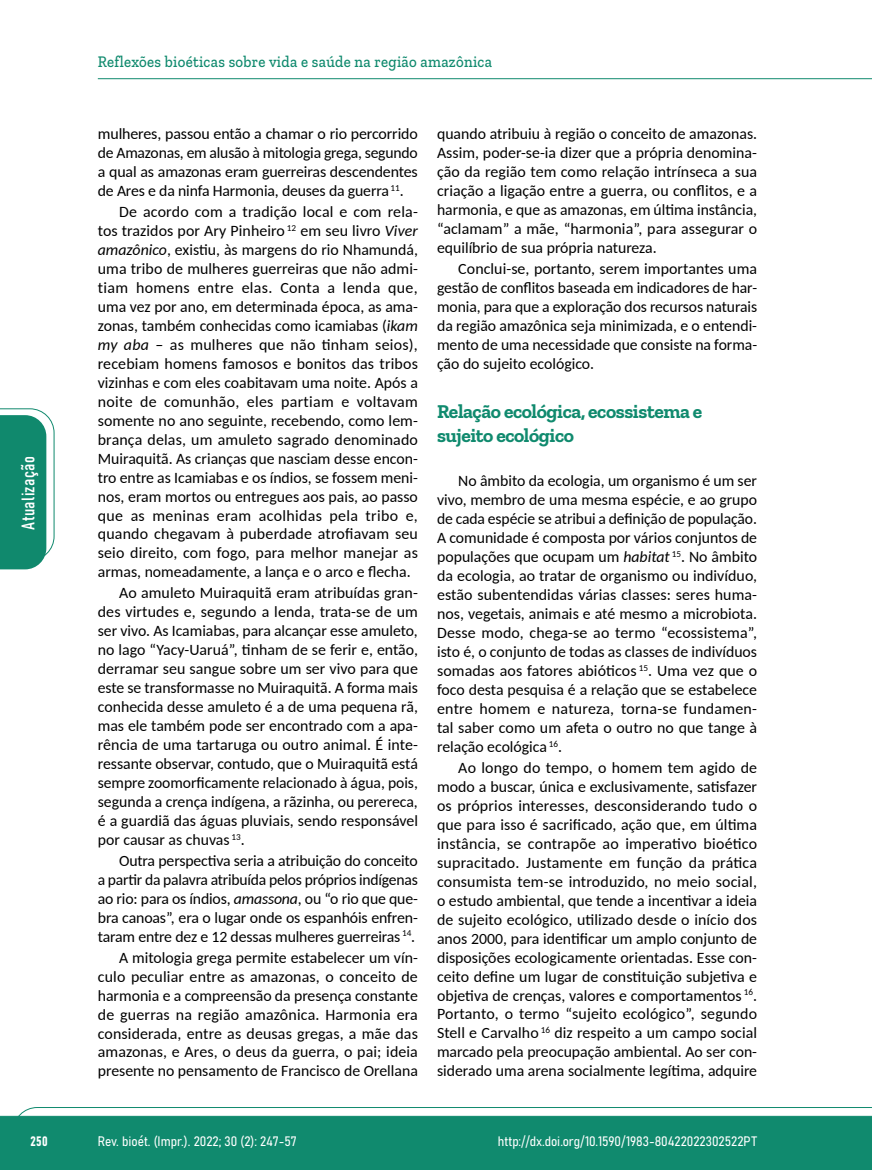
<style>
.page{position:relative;width:872px;height:1170px;background:#fff}
.page>*{position:absolute;margin:0;border:0;box-sizing:border-box;transform-origin:0 0}
.t1{font:700 19.5px/23.4px "Zilla Slab";letter-spacing:-.02em;color:#108a6e}
.t2{font:18px "Bahnschrift";letter-spacing:.02em;color:#fff}
.t3{font:500 16.5px "Zilla Slab";letter-spacing:.02em;color:#108a6e;scale:.9 1}
.t4{font:15.75px/18.9px "Carlito";color:#000;text-align:justify}
.t5{font:13.5px "Bahnschrift";color:#fff}
.s1{font-style:italic}
</style>
<div class="page">
<svg style="left:12px;top:1107px;width:860px;height:62px;background:#2e9880"></svg>
<hr style="left:98px;top:78px;width:774px;height:1px;background:#108a6e">
<svg style="left:0;top:408px;width:55px;height:161px"></svg>
<p class="t2" style="left:15px;top:529px;width:75px;rotate:-90deg">Atualização</p>
<p class="t3" style="left:98px;top:53px;width:439px">Reflexões bioéticas sobre vida e saúde na região amazônica</p>
<p class="t4" style="left:98px;top:124px;width:321px">mulheres, passou então a chamar o rio percorrido de Amazonas, em alusão à mitologia grega, segundo a qual as amazonas eram guerreiras descendentes de Ares e da ninfa Harmonia, deuses da guerra <sup>11</sup>.</p>
<p class="t4" style="left:98px;top:202px;width:322px;text-indent:21px">De acordo com a tradição local e com rela&shy;tos trazidos por Ary Pinheiro <sup>12</sup> em seu livro <span class="s1">Viver amazônico</span>, existiu, às margens do rio Nhamundá, uma tribo de mulheres guerreiras que não admi&shy;tiam homens entre elas. Conta a lenda que, uma vez por ano, em determinada época, as ama&shy;zonas, também conhecidas como icamiabas (<span class="s1">ikam my aba</span> – as mulheres que não tinham seios), recebiam homens famosos e bonitos das tribos vizinhas e com eles coabitavam uma noite. Após a noite de comunhão, eles partiam e voltavam somente no ano seguinte, recebendo, como lem&shy;brança delas, um amuleto sagrado denominado Muiraquitã. As crianças que nasciam desse encon&shy;tro entre as Icamiabas e os índios, se fossem meni&shy;nos, eram mortos ou entregues aos pais, ao passo que as meninas eram acolhidas pela tribo e, quando chegavam à puberdade atrofiavam seu seio direito, com fogo, para melhor manejar as armas, nomeadamente, a lança e o arco e flecha.</p>
<p class="t4" style="left:98px;top:583px;width:322px;text-indent:21px">Ao amuleto Muiraquitã eram atribuídas gran&shy;des virtudes e, segundo a lenda, trata-se de um ser vivo. As Icamiabas, para alcançar esse amuleto, no lago “Yacy-Uaruá”, tinham de se ferir e, então, derramar seu sangue sobre um ser vivo para que este se transformasse no Muiraquitã. A forma mais conhecida desse amuleto é a de uma pequena rã, mas ele também pode ser encontrado com a apa&shy;rência de uma tartaruga ou outro animal. É inte&shy;ressante observar, contudo, que o Muiraquitã está sempre zoomorficamente relacionado à água, pois, segunda a crença indígena, a rãzinha, ou perereca, é a guardiã das águas pluviais, sendo responsável por causar as chuvas <sup>13</sup>.</p>
<p class="t4" style="left:98px;top:850px;width:321px;text-indent:21px">Outra perspectiva seria a atribuição do conceito a partir da palavra atribuída pelos próprios indígenas ao rio: para os índios, <span class="s1">amassona</span>, ou “o rio que que&shy;bra canoas”, era o lugar onde os espanhóis enfren&shy;taram entre dez e 12 dessas mulheres guerreiras <sup>14</sup>.</p>
<p class="t4" style="left:98px;top:947px;width:321px;text-indent:21px">A mitologia grega permite estabelecer um vín&shy;culo peculiar entre as amazonas, o conceito de harmonia e a compreensão da presença constante de guerras na região amazônica. Harmonia era considerada, entre as deusas gregas, a mãe das amazonas, e Ares, o deus da guerra, o pai; ideia presente no pensamento de Francisco de Orellana</p>
<p class="t4" style="left:437px;top:124px;width:321px">quando atribuiu à região o conceito de amazonas.<br>Assim, poder-se-ia dizer que a própria denomina&shy;ção da região tem como relação intrínseca a sua criação a ligação entre a guerra, ou conflitos, e a harmonia, e que as amazonas, em última instância, “aclamam” a mãe, “harmonia”, para assegurar o equilíbrio de sua própria natureza.</p>
<p class="t4" style="left:437px;top:259px;width:322px;text-indent:21px">Conclui-se, portanto, serem importantes uma gestão de conflitos baseada em indicadores de har&shy;monia, para que a exploração dos recursos naturais da região amazônica seja minimizada, e o entendi&shy;mento de uma necessidade que consiste na forma&shy;ção do sujeito ecológico.</p>
<p class="t1" style="left:437px;top:400px;width:267px">Relação ecológica, ecossistema e sujeito ecológico</p>
<p class="t4" style="left:437px;top:470px;width:322px;text-indent:21px">No âmbito da ecologia, um organismo é um ser vivo, membro de uma mesma espécie, e ao grupo de cada espécie se atribui a definição de população.<br>A comunidade é composta por vários conjuntos de populações que ocupam um <span class="s1">habitat</span> <sup>15</sup>. No âmbito da ecologia, ao tratar de organismo ou indivíduo, estão subentendidas várias classes: seres huma&shy;nos, vegetais, animais e até mesmo a microbiota.<br>Desse modo, chega-se ao termo “ecossistema”, isto é, o conjunto de todas as classes de indivíduos somadas aos fatores abióticos <sup>15</sup>. Uma vez que o foco desta pesquisa é a relação que se estabelece entre homem e natureza, torna-se fundamen&shy;tal saber como um afeta o outro no que tange à relação ecológica <sup>16</sup>.</p>
<p class="t4" style="left:437px;top:757px;width:322px;text-indent:21px">Ao longo do tempo, o homem tem agido de modo a buscar, única e exclusivamente, satisfazer os próprios interesses, desconsiderando tudo o que para isso é sacrificado, ação que, em última instância, se contrapõe ao imperativo bioético supracitado. Justamente em função da prática consumista tem-se introduzido, no meio social, o estudo ambiental, que tende a incentivar a ideia de sujeito ecológico, utilizado desde o início dos anos 2000, para identificar um amplo conjunto de disposições ecologicamente orientadas. Esse con&shy;ceito define um lugar de constituição subjetiva e objetiva de crenças, valores e comportamentos <sup>16</sup>.<br>Portanto, o termo “sujeito ecológico”, segundo Stell e Carvalho <sup>16</sup> diz respeito a um campo social marcado pela preocupação ambiental. Ao ser con&shy;siderado uma arena socialmente legítima, adquire</p>
<p class="t5" style="left:30px;top:1130px;width:19px">250</p>
<p class="t5" style="left:98px;top:1131px;width:200px">Rev. bioét. (Impr.). 2022; 30 (2): 247-57</p>
<p class="t5" style="left:498px;top:1131px;width:261px">http://dx.doi.org/10.1590/1983-80422022302522PT</p>
</div>
